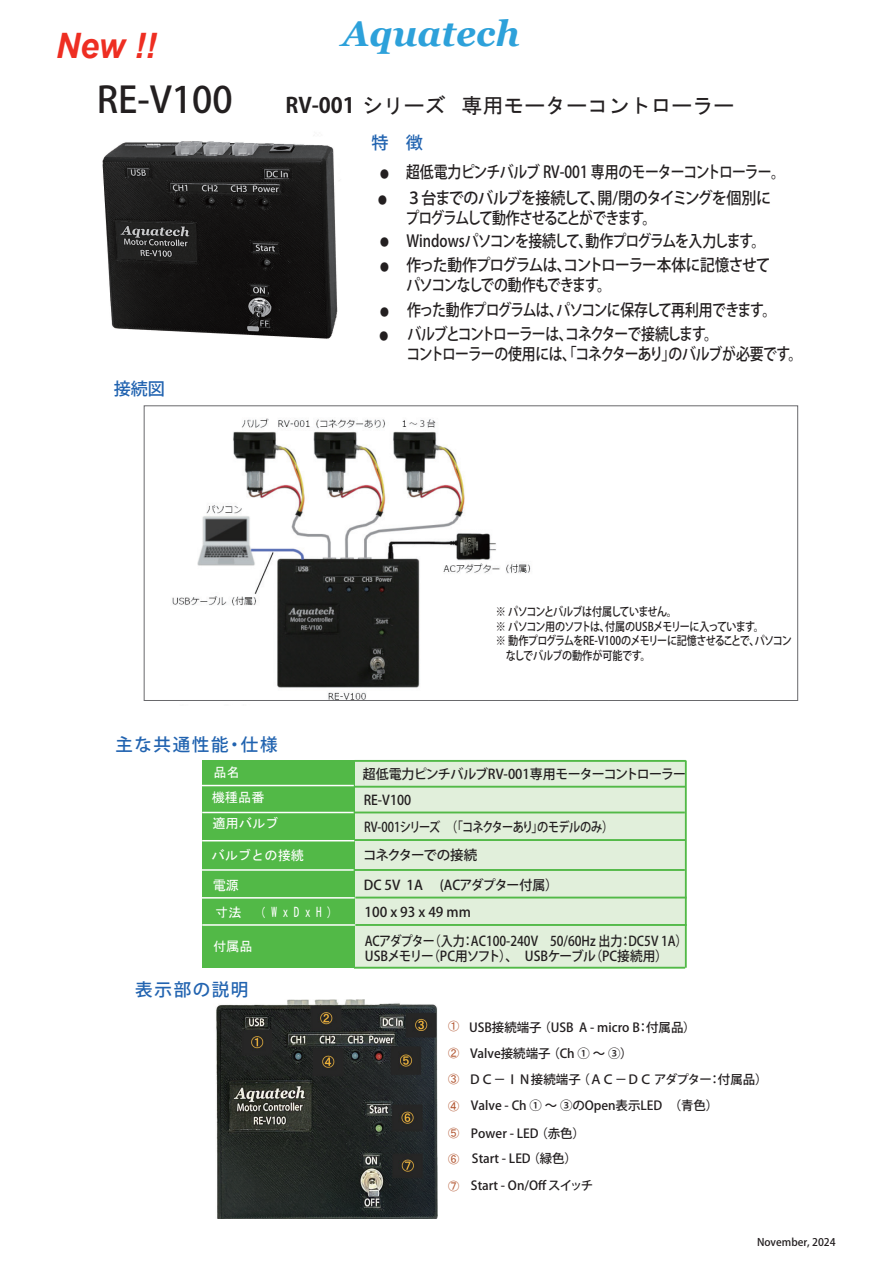
<style>
.page{position:relative;width:893px;height:1263px;background:#fff}
.page>*{position:absolute;margin:0;border:0;box-sizing:border-box;transform-origin:0 0}
.t1{font:italic 700 36px "Georgia";color:#2da1da}
.t2{font:500 36px "Koz Go Pro";color:#231f20}
.t3{font:italic 700 35.1px "Arial";color:#ee2e22;scale:.96 1}
.t4{font:21px "MS Gothic";color:#231f20}
.t5{font:500 17.4px "Koz Go Pro";letter-spacing:.1em;color:#2163b0}
.t6{font:500 17.1px "Koz Go Pro";color:#2163b0}
.t7{font:500 16.5px/19.8px "Koz Go Pro";letter-spacing:-.07em;color:#231f20;scale:.84 1}
.t8{font:500 16.5px/26px "Koz Go Pro";letter-spacing:-.05em;color:#231f20;scale:.84 1}
.t9{font:500 16.5px/19.8px "Koz Go Pro";letter-spacing:-.07em;color:#231f20;scale:.89 1}
.t10{font:500 16.5px "Koz Go Pro";letter-spacing:-.095em;color:#231f20;scale:.84 1}
.t11{font:500 13.5px/14.9px "Koz Go Pro";letter-spacing:-.015em;color:#231f20;scale:.89 1}
.t12{font:500 13.5px/26.2px "Koz Go Pro";letter-spacing:-.015em;color:#231f20;scale:.96 1}
.t13{font:500 13.5px "Koz Go Pro";letter-spacing:-.06em;color:#231f20;scale:.83 1}
.t14{font:500 13.5px/29.2px "Koz Go Pro";letter-spacing:-.06em;color:#231f20}
.t15{font:500 13.5px "Koz Go Pro";letter-spacing:-.015em;color:#231f20}
.t16{font:13.2px "MS Gothic";color:#fff}
.t17{font:500 12.45px "Koz Go Pro";color:#231f20}
.t18{font:500 12px/14.4px "Koz Go Pro";letter-spacing:-.07em;color:#231f20;scale:.84 1}
.t19{font:11.1px "MS Gothic";color:#b35833}
.t20{font:500 10.5px "Koz Go Pro";color:#231f20}
.t21{font:500 10.5px "Koz Go Pro";color:#231f20;scale:.84 1}
.s1{font-family:"Koz Go Pro";font-weight:700}
</style>
<div class="page">
<div style="left:144px;top:405px;width:654px;height:296px;background:#fff;border:1px solid #69696c"></div>
<img style="left:148px;top:418px;width:401px;height:282px">
<div style="left:354px;top:760px;width:331px;height:208px;background:#e1efdb"></div>
<div style="left:202px;top:760px;width:152px;height:208px;background:#52b947"></div>
<hr style="left:355px;top:760px;width:331px;height:2px;background:#52b947">
<hr style="left:202px;top:869px;width:152px;height:2px;background:#fff">
<hr style="left:202px;top:840px;width:152px;height:1px;background:#fff">
<hr style="left:202px;top:785px;width:152px;height:1px;background:#fff">
<hr style="left:355px;top:897px;width:332px;height:1px;background:#52b947">
<hr style="left:685px;top:760px;width:2px;height:208px;background:#52b947">
<hr style="left:355px;top:839px;width:331px;height:2px;background:#52b947">
<hr style="left:354px;top:869px;width:331px;height:2px;background:#52b947">
<hr style="left:202px;top:812px;width:152px;height:1px;background:#fff">
<hr style="left:202px;top:897px;width:153px;height:1px;background:#fff">
<hr style="left:355px;top:924px;width:332px;height:2px;background:#52b947">
<hr style="left:354px;top:811px;width:331px;height:2px;background:#52b947">
<hr style="left:354px;top:967px;width:331px;height:2px;background:#52b947">
<hr style="left:202px;top:924px;width:153px;height:2px;background:#fff">
<hr style="left:144px;top:700px;width:405px;height:1px;background:#69696c">
<img style="left:102px;top:141px;width:238px;height:198px">
<hr style="left:354px;top:786px;width:331px;height:2px;background:#52b947">
<img style="left:216px;top:999px;width:222px;height:220px">
<h2 class="t3" style="left:56px;top:22px;width:107px">New !!</h2>
<h1 class="t1" style="left:342px;top:10px;width:179px">Aquatech</h1>
<h1 class="t2" style="left:97px;top:76px;width:138px">RE-V100</h1>
<h3 class="t4" style="left:286px;top:95px;width:450px"><span class="s1">RV-001</span> シリーズ 専用モーターコントローラー</h3>
<h3 class="t6" style="left:371px;top:132px;width:53px">特　徴</h3>
<p class="t21" style="left:380px;top:168px;width:12px">●</p>
<h3 class="t8" style="left:406px;top:160px;width:452px">超低電力ピンチバルブ RV-001 専用のモーターコントローラー。<br>３台までのバルブを接続して、開/閉のタイミングを個別に</h3>
<h3 class="t10" style="left:405px;top:207px;width:300px">プログラムして動作させることができます。</h3>
<p class="t21" style="left:378px;top:194px;width:12px">●</p>
<h3 class="t6" style="left:114px;top:378px;width:53px">接続図</h3>
<p class="t21" style="left:380px;top:235px;width:12px">●</p>
<h3 class="t7" style="left:406px;top:231px;width:429px">Windowsパソコンを接続して、動作プログラムを入力します。</h3>
<p class="t21" style="left:380px;top:261px;width:12px">●</p>
<h3 class="t9" style="left:406px;top:256px;width:411px">作った動作プログラムは、コントローラー本体に記憶させてパソコンなしでの動作もできます。</h3>
<p class="t21" style="left:380px;top:305px;width:12px">●</p>
<h3 class="t7" style="left:407px;top:301px;width:441px">作った動作プログラムは、パソコンに保存して再利用できます。</h3>
<p class="t21" style="left:380px;top:330px;width:12px">●</p>
<h3 class="t7" style="left:407px;top:325px;width:473px">バルブとコントローラーは、コネクターで接続します。<br>コントローラーの使用には、「コネクターあり」のバルブが必要です。</h3>
<h3 class="t5" style="left:116px;top:733px;width:163px">主な共通性能・仕様</h3>
<p class="t16" style="left:214px;top:765px;width:28px">品名</p>
<p class="t16" style="left:212px;top:790px;width:54px">機種品番</p>
<p class="t16" style="left:212px;top:817px;width:68px">適用バルブ</p>
<p class="t16" style="left:211px;top:849px;width:94px">バルブとの接続</p>
<p class="t16" style="left:213px;top:878px;width:28px">電源</p>
<p class="t16" style="left:215px;top:906px;width:119px">寸法　（ W x D x H )</p>
<p class="t18" style="left:496px;top:605px;width:354px">※ パソコンとバルブは付属していません。<br>※ パソコン用のソフトは、付属のUSBメモリーに入っています。<br>※ 動作プログラムをRE-V100のメモリーに記憶させることで、パソコン　なしでバルブの動作が可能です。</p>
<p class="t12" style="left:363px;top:761px;width:338px">超低電力ピンチバルブRV-001専用モーターコントローラー<br>RE-V100</p>
<p class="t13" style="left:364px;top:819px;width:302px">RV-001シリーズ　（「コネクターあり」のモデルのみ）</p>
<p class="t14" style="left:363px;top:841px;width:197px">コネクターでの接続<br>DC 5V 1A 　(ACアダプター付属）</p>
<p class="t15" style="left:365px;top:903px;width:108px">100 x 93 x 49 mm</p>
<p class="t16" style="left:213px;top:940px;width:41px">付属品</p>
<p class="t11" style="left:365px;top:934px;width:364px">ACアダプター（入力：AC100-240V　50/60Hz 出力：DC5V 1A）<br>USBメモリー（PC用ソフト）、　USBケーブル（PC接続用）</p>
<h3 class="t5" style="left:135px;top:978px;width:115px">表示部の説明</h3>
<p class="t19" style="left:448px;top:1021px;width:13px">①</p>
<p class="t19" style="left:448px;top:1047px;width:13px">②</p>
<p class="t19" style="left:448px;top:1074px;width:13px">③</p>
<p class="t19" style="left:448px;top:1100px;width:13px">④</p>
<p class="t19" style="left:448px;top:1127px;width:13px">⑤</p>
<p class="t19" style="left:448px;top:1153px;width:13px">⑥</p>
<p class="t19" style="left:448px;top:1180px;width:13px">⑦</p>
<p class="t17" style="left:469px;top:1019px;width:228px">USB接続端子 （USB A - micro B：付属品）</p>
<p class="t17" style="left:470px;top:1046px;width:164px">Valve接続端子 （Ch ① ～ ③）</p>
<p class="t17" style="left:469px;top:1072px;width:300px">ＤＣ－ＩＮ接続端子 （ＡＣ－ＤＣ アダプター：付属品）</p>
<p class="t17" style="left:471px;top:1098px;width:249px">Valve - Ch ① ～ ③のOpen表示LED　（青色）</p>
<p class="t17" style="left:471px;top:1125px;width:115px">Power - LED （赤色）</p>
<p class="t17" style="left:472px;top:1150px;width:106px">Start - LED （緑色）</p>
<p class="t17" style="left:471px;top:1177px;width:124px">Start - On/Off スイッチ</p>
<p class="t20" style="left:757px;top:1236px;width:80px">November, 2024</p>
</div>
